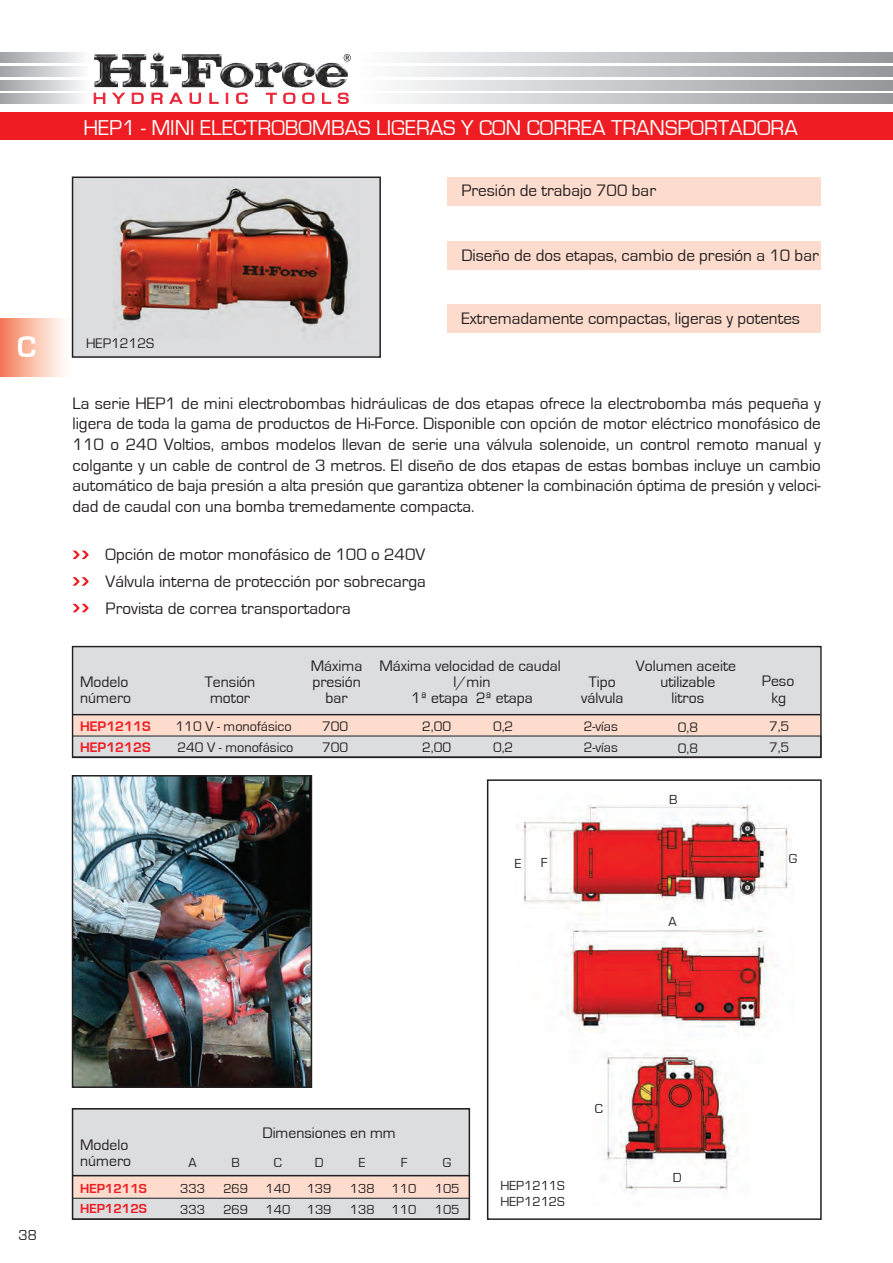
<style>
.page{position:relative;width:893px;height:1263px;background:#fff}
.page>*{position:absolute;margin:0;border:0;box-sizing:border-box;transform-origin:0 0}
.t1{font:700 30.9px "Eurostile";color:#fff}
.t2{font:22.05px "Eurostile";color:#fff}
.t3{font:17.1px/20.5px "Eurostile";color:#231f20;text-align:justify}
.t4{font:15.6px/16.2px "Eurostile";color:#231f20;text-align:center}
.t5{font:15px "Eurostile";color:#231f20}
.t6{font:14.25px/21.3px "Eurostile";color:#231f20}
.t7{font:700 14.25px/21.3px "Eurostile";color:#ee1d23}
.t8{font:13.5px/16.2px "Eurostile";color:#231f20}
.t9{font:700 13.5px/20.2px "Eurostile";color:#ee1d23}
</style>
<div class="page">
<svg style="left:401px;top:52px;width:492px;height:11px;background:#c3c4c7"></svg>
<svg style="left:401px;top:67px;width:492px;height:10px;background:#c3c4c7"></svg>
<svg style="left:401px;top:80px;width:492px;height:10px;background:#c3c4c7"></svg>
<svg style="left:401px;top:94px;width:492px;height:10px;background:#c3c4c7"></svg>
<svg style="left:0;top:52px;width:82px;height:11px"></svg>
<svg style="left:0;top:67px;width:82px;height:10px"></svg>
<svg style="left:0;top:80px;width:82px;height:10px"></svg>
<svg style="left:0;top:94px;width:82px;height:10px"></svg>
<img style="left:94px;top:52px;width:220px;height:35px">
<svg style="left:344px;top:54px;width:7px;height:8px"></svg>
<svg style="left:94px;top:92px;width:31px;height:12px"></svg>
<svg style="left:132px;top:93px;width:12px;height:11px"></svg>
<svg style="left:151px;top:93px;width:12px;height:11px"></svg>
<svg style="left:169px;top:93px;width:14px;height:11px"></svg>
<svg style="left:189px;top:93px;width:12px;height:11px"></svg>
<svg style="left:209px;top:93px;width:10px;height:11px"></svg>
<svg style="left:226px;top:93px;width:2px;height:11px"></svg>
<svg style="left:236px;top:92px;width:12px;height:12px"></svg>
<svg style="left:266px;top:93px;width:11px;height:11px"></svg>
<svg style="left:283px;top:92px;width:13px;height:12px"></svg>
<svg style="left:302px;top:92px;width:13px;height:12px"></svg>
<svg style="left:322px;top:93px;width:9px;height:11px"></svg>
<svg style="left:338px;top:92px;width:11px;height:12px"></svg>
<div style="left:0;top:113px;width:893px;height:27px;background:#ee1d23"></div>
<div style="left:0;top:318px;width:73px;height:59px;background:linear-gradient(to right,#f47d59,#fff)"></div>
<svg style="left:72px;top:177px;width:309px;height:181px;background:#ceced0"></svg>
<div style="left:448px;top:177px;width:373px;height:29px;background:#fddcce"></div>
<div style="left:448px;top:241px;width:373px;height:29px;background:#fddcce"></div>
<div style="left:448px;top:304px;width:373px;height:29px;background:#fddcce"></div>
<svg style="left:73px;top:550px;width:16px;height:9px"></svg>
<svg style="left:73px;top:577px;width:16px;height:9px"></svg>
<svg style="left:73px;top:604px;width:16px;height:8px"></svg>
<div style="left:73px;top:647px;width:747px;height:67px;background:#dcdddf"></div>
<svg style="left:74px;top:715px;width:746px;height:21px;background:#f3d4c7"></svg>
<div style="left:72px;top:736px;width:749px;height:21px;background:#dcdddf"></div>
<img style="left:516px;top:804px;width:275px;height:229px">
<img style="left:605px;top:1050px;width:133px;height:141px">
<div style="left:487px;top:779px;width:335px;height:441px;border:2px solid #231f20"></div>
<img style="left:113px;top:182px;width:246px;height:157px">
<img style="left:113px;top:338px;width:41px;height:1px">
<hr style="left:73px;top:714px;width:747px;height:1px;background:#231f20">
<div style="left:72px;top:646px;width:750px;height:112px;border:1px solid #231f20"></div>
<svg style="left:75px;top:1111px;width:392px;height:87px;background:#e3dbda"></svg>
<hr style="left:72px;top:1176px;width:398px;height:1px;background:#231f20">
<div style="left:72px;top:1198px;width:398px;height:21px;background:#dcdddf;border:1px solid #231f20"></div>
<hr style="left:73px;top:1175px;width:396px;height:1px;background:#231f20">
<div style="left:72px;top:1108px;width:398px;height:112px;border:2px solid #231f20"></div>
<img style="left:75px;top:778px;width:234px;height:307px">
<div style="left:72px;top:775px;width:240px;height:313px;border:2px solid #231f20"></div>
<h1 class="t1" style="left:17px;top:330px;width:21px">C</h1>
<p class="t2" style="left:83px;top:116px;width:716px">HEP1 - MINI ELECTROBOMBAS LIGERAS Y CON CORREA TRANSPORTADORA</p>
<p class="t3" style="left:461px;top:181px;width:196px">Presión de trabajo 700 bar</p>
<p class="t3" style="left:461px;top:245px;width:359px">Diseño de dos etapas, cambio de presión a 10 bar</p>
<p class="t6" style="left:86px;top:333px;width:69px">HEP1212S</p>
<p class="t3" style="left:461px;top:308px;width:340px">Extremadamente compactas, ligeras y potentes</p>
<p class="t3" style="left:73px;top:393px;width:750px">La serie HEP1 de mini electrobombas hidráulicas de dos etapas ofrece la electrobomba más pequeña y ligera de toda la gama de productos de Hi-Force. Disponible con opción de motor eléctrico monofásico de 110 o 240 Voltios, ambos modelos llevan de serie una válvula solenoide, un control remoto manual y colgante y un cable de control de 3 metros. El diseño de dos etapas de estas bombas incluye un cambio automático de baja presión a alta presión que garantiza obtener la combinación óptima de presión y veloci&shy;dad de caudal con una bomba tremedamente compacta.</p>
<p class="t3" style="left:106px;top:542px;width:322px;line-height:26.5px">Opción de motor monofásico de 100 o 240V Válvula interna de protección por sobrecarga Provista de correa transportadora</p>
<p class="t4" style="left:80px;top:674px;width:53px;text-align:left">Modelo número</p>
<p class="t4" style="left:205px;top:674px;width:52px">Tensión motor</p>
<p class="t6" style="left:177px;top:737px;width:118px">240 V - monofásico</p>
<p class="t6" style="left:176px;top:715px;width:118px">110 V - monofásico</p>
<p class="t7" style="left:80px;top:715px;width:72px">HEP1211S<br>HEP1212S</p>
<p class="t4" style="left:311px;top:658px;width:53px">Máxima presión bar</p>
<p class="t6" style="left:322px;top:715px;width:28px">700<br>700</p>
<p class="t4" style="left:379px;top:658px;width:183px">Máxima velocidad de caudal l/min<br>1ª etapa 2ª etapa</p>
<p class="t6" style="left:422px;top:715px;width:31px">2,00</p>
<p class="t6" style="left:493px;top:715px;width:22px">0,2</p>
<p class="t6" style="left:422px;top:737px;width:31px">2,00</p>
<p class="t6" style="left:493px;top:737px;width:22px">0,2</p>
<p class="t4" style="left:581px;top:674px;width:44px">Tipo válvula</p>
<p class="t6" style="left:584px;top:715px;width:36px">2-vías<br>2-vías</p>
<p class="t4" style="left:636px;top:658px;width:102px">Volumen aceite utilizable<br>litros</p>
<p class="t6" style="left:678px;top:716px;width:22px">0,8<br>0,8</p>
<p class="t8" style="left:669px;top:792px;width:10px">B</p>
<p class="t8" style="left:515px;top:856px;width:8px">E</p>
<p class="t8" style="left:541px;top:854px;width:8px">F</p>
<p class="t8" style="left:668px;top:913px;width:10px">A</p>
<p class="t4" style="left:762px;top:672px;width:34px;line-height:17.1px">Peso kg</p>
<p class="t6" style="left:769px;top:715px;width:22px">7,5<br>7,5</p>
<p class="t8" style="left:789px;top:850px;width:10px">G</p>
<p class="t5" style="left:19px;top:1227px;width:20px">38</p>
<p class="t4" style="left:80px;top:1137px;width:53px;text-align:left">Modelo número</p>
<p class="t9" style="left:80px;top:1179px;width:68px">HEP1211S<br>HEP1212S</p>
<p class="t4" style="left:262px;top:1125px;width:135px">Dimensiones en mm</p>
<p class="t8" style="left:188px;top:1154px;width:10px">A</p>
<p class="t8" style="left:232px;top:1154px;width:10px">B</p>
<p class="t8" style="left:274px;top:1154px;width:10px">C</p>
<p class="t8" style="left:315px;top:1154px;width:10px">D</p>
<p class="t8" style="left:359px;top:1154px;width:8px">E</p>
<p class="t8" style="left:401px;top:1154px;width:8px">F</p>
<p class="t8" style="left:443px;top:1154px;width:10px">G</p>
<p class="t8" style="left:180px;top:1181px;width:26px">333</p>
<p class="t8" style="left:223px;top:1181px;width:26px">269</p>
<p class="t8" style="left:266px;top:1181px;width:68px">140 139</p>
<p class="t8" style="left:350px;top:1181px;width:68px">138 110</p>
<p class="t8" style="left:435px;top:1181px;width:26px">105</p>
<p class="t8" style="left:180px;top:1202px;width:26px">333</p>
<p class="t8" style="left:223px;top:1202px;width:26px">269</p>
<p class="t8" style="left:266px;top:1202px;width:68px">140 139</p>
<p class="t8" style="left:350px;top:1202px;width:68px">138 110</p>
<p class="t8" style="left:435px;top:1202px;width:26px">105</p>
<p class="t8" style="left:500px;top:1178px;width:66px">HEP1211S<br>HEP1212S</p>
<p class="t8" style="left:595px;top:1101px;width:10px">C</p>
<p class="t8" style="left:673px;top:1169px;width:10px">D</p>
</div>
